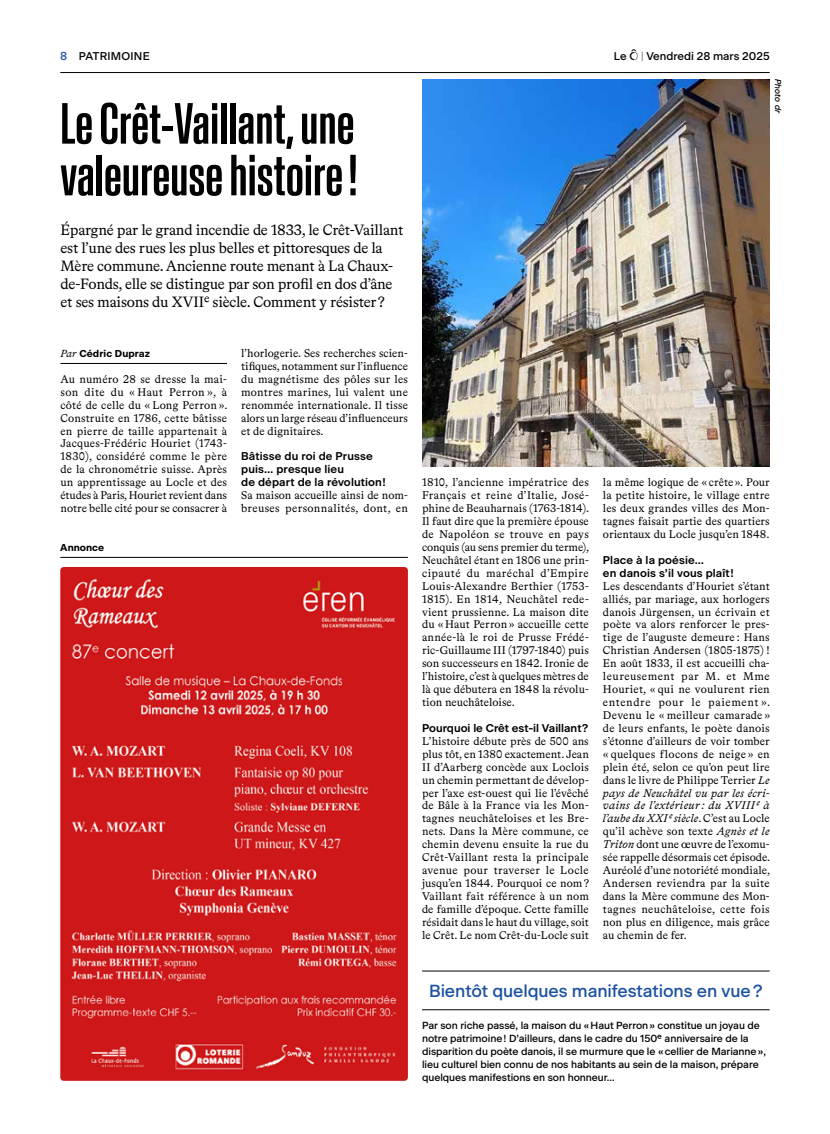
<style>
.page{position:relative;width:830px;height:1134px;background:#fff}
.page>*{position:absolute;margin:0;border:0;box-sizing:border-box;transform-origin:0 0}
.t1{font:57.5px/51.8px "Baikal VAR";letter-spacing:.005em;color:#000}
.t2{font:500 17.5px "Beausite Classic";letter-spacing:-.005em;color:#1c52a1}
.t3{font:15px/18px "Bradford LL";letter-spacing:-.01em;color:#000}
.t4{font:11.25px/12.9px "Bradford LL";letter-spacing:.01em;color:#000;text-align:justify}
.t5{font:600 11.25px/12.9px "Beausite Classic";letter-spacing:.01em;color:#000}
.t6{font:500 11.25px "Beausite Classic";color:#000}
.t7{font:500 11.25px "Beausite Classic";letter-spacing:.02em;color:#000}
.t8{font:500 10.25px/12.9px "Beausite Classic";letter-spacing:-.005em;color:#000}
.t9{font:700 10px "Beausite Classic";letter-spacing:.01em;color:#000}
.t10{font:italic 500 8.5px "Beausite Classic";letter-spacing:-.005em;color:#000}
.s1{font-size:11.5px;color:#1c52a1}
.s2{font-family:"Le O";font-weight:400}
.s3{font-weight:100}
.s4{font-family:"Bradford LL";font-weight:400;font-style:italic;font-size:10.25px}
.s5{font-style:italic}
</style>
<div class="page">
<hr style="left:60px;top:72px;width:709px;height:1px;background:#000">
<img style="left:60px;top:567px;width:347px;height:514px">
<hr style="left:60px;top:557px;width:347px;height:1px;background:#000">
<img style="left:422px;top:79px;width:347px;height:388px">
<hr style="left:60px;top:363px;width:167px;height:1px;background:#000">
<hr style="left:422px;top:971px;width:347px;height:1px;background:#000">
<hr style="left:422px;top:1009px;width:347px;height:1px;background:#000">
<p class="t7" style="left:60px;top:47px;width:91px"><span class="s1">8</span> PATRIMOINE</p>
<p class="t6" style="left:613px;top:47px;width:157px">Le <span class="s2">o</span> <span class="s3">|</span> Vendredi 28 mars 2025</p>
<h1 class="t1" style="left:60px;top:95px;width:298px">Le Crêt-Vaillant, une valeureuse histoire!</h1>
<p class="t3" style="left:60px;top:221px;width:344px">Épargné par le grand incendie de 1833, le Crêt-Vaillant est l’une des rues les plus belles et pittoresques de la Mère commune. Ancienne route menant à La Chaux&shy;de-Fonds, elle se distingue par son profil en dos d’âne et ses maisons du XVIIe siècle. Comment y résister ?</p>
<p class="t10" style="left:784px;top:79px;width:36px;rotate:90deg">Photo dr</p>
<p class="t9" style="left:60px;top:346px;width:91px"><span class="s4">Par</span> Cédric Dupraz</p>
<p class="t4" style="left:60px;top:372px;width:168px">Au numéro 28 se dresse la mai&shy;son dite du « Haut Perron », à côté de celle du « Long Perron ».<br>Construite en 1786, cette bâtisse en pierre de taille appartenait à Jacques-Frédéric Houriet (1743- 1830), considéré comme le père de la chronométrie suisse. Après un apprentissage au Locle et des études à Paris, Houriet revient dans notre belle cité pour se consacrer à</p>
<p class="t9" style="left:60px;top:540px;width:45px">Annonce</p>
<p class="t4" style="left:241px;top:346px;width:168px">l’horlogerie. Ses recherches scien&shy;tifiques, notamment sur l’influence du magnétisme des pôles sur les montres marines, lui valent une renommée internationale. Il tisse alors un large réseau d’influenceurs et de dignitaires.</p>
<p class="t5" style="left:241px;top:449px;width:146px">Bâtisse du roi de Prusse puis… presque lieu<br>de départ de la révolution !</p>
<p class="t4" style="left:241px;top:488px;width:168px">Sa maison accueille ainsi de nom&shy;breuses personnalités, dont, en</p>
<p class="t4" style="left:422px;top:475px;width:169px">1810, l’ancienne impératrice des Français et reine d’Italie, José&shy;phine de Beauharnais (1763-1814).<br>Il faut dire que la première épouse de Napoléon se trouve en pays conquis (au sens premier du terme), Neuchâtel étant en 1806 une prin&shy;cipauté du maréchal d’Empire Louis-Alexandre Berthier (1753- 1815). En 1814, Neuchâtel rede&shy;vient prussienne. La maison dite du « Haut Perron » accueille cette année-là le roi de Prusse Frédé&shy;ric-Guillaume III (1797-1840) puis son successeurs en 1842. Ironie de l’histoire, c’est à quelques mètres de là que débutera en 1848 la révolu&shy;tion neuchâteloise.</p>
<p class="t5" style="left:422px;top:721px;width:168px">Pourquoi le Crêt est-il Vaillant ?</p>
<p class="t4" style="left:422px;top:734px;width:168px">L’histoire débute près de 500 ans plus tôt, en 1380 exactement. Jean II d’Aarberg concède aux Loclois un chemin permettant de dévelop&shy;per l’axe est-ouest qui lie l’évêché de Bâle à la France via les Mon&shy;tagnes neuchâteloises et les Bre&shy;nets. Dans la Mère commune, ce chemin devenu ensuite la rue du Crêt-Vaillant resta la principale avenue pour traverser le Locle jusqu’en 1844. Pourquoi ce nom ?<br>Vaillant fait référence à un nom de famille d’époque. Cette famille résidait dans le haut du village, soit le Crêt. Le nom Crêt-du-Locle suit</p>
<p class="t4" style="left:602px;top:475px;width:168px">la même logique de « crête ». Pour la petite histoire, le village entre les deux grandes villes des Mon&shy;tagnes faisait partie des quartiers orientaux du Locle jusqu’en 1848.</p>
<p class="t5" style="left:602px;top:552px;width:132px">Place à la poésie…<br>en danois s’il vous plaît !</p>
<p class="t4" style="left:602px;top:579px;width:169px">Les descendants d’Houriet s’étant alliés, par mariage, aux horlogers danois Jürgensen, un écrivain et poète va alors renforcer le pres&shy;tige de l’auguste demeure : Hans Christian Andersen (1805-1875) !<br>En août 1833, il est accueilli cha&shy;leureusement par M. et Mme Houriet, « qui ne voulurent rien entendre pour le paiement ».<br>Devenu le « meilleur camarade » de leurs enfants, le poète danois s’étonne d’ailleurs de voir tomber « quelques flocons de neige » en plein été, selon ce qu’on peut lire dans le livre de Philippe Terrier <span class="s5">Le pays de Neuchâtel vu par les écri&shy;vains de l’extérieur : du XVIIIe à l’aube du XXIe siècle</span>. C’est au Locle qu’il achève son texte <span class="s5">Agnès et le Triton</span> dont une œuvre de l’exomu&shy;sée rappelle désormais cet épisode.<br>Auréolé d’une notoriété mondiale, Andersen reviendra par la suite dans la Mère commune des Mon&shy;tagnes neuchâteloise, cette fois non plus en diligence, mais grâce au chemin de fer.</p>
<h2 class="t2" style="left:429px;top:977px;width:335px">Bientôt quelques manifestations en vue?</h2>
<p class="t8" style="left:422px;top:1018px;width:345px">Par son riche passé, la maison du «Haut Perron» constitue un joyau de notre patrimoine! D’ailleurs, dans le cadre du 150e anniversaire de la disparition du poète danois, il se murmure que le «cellier de Marianne», lieu culturel bien connu de nos habitants au sein de la maison, prépare quelques manifestions en son honneur…</p>
</div>
